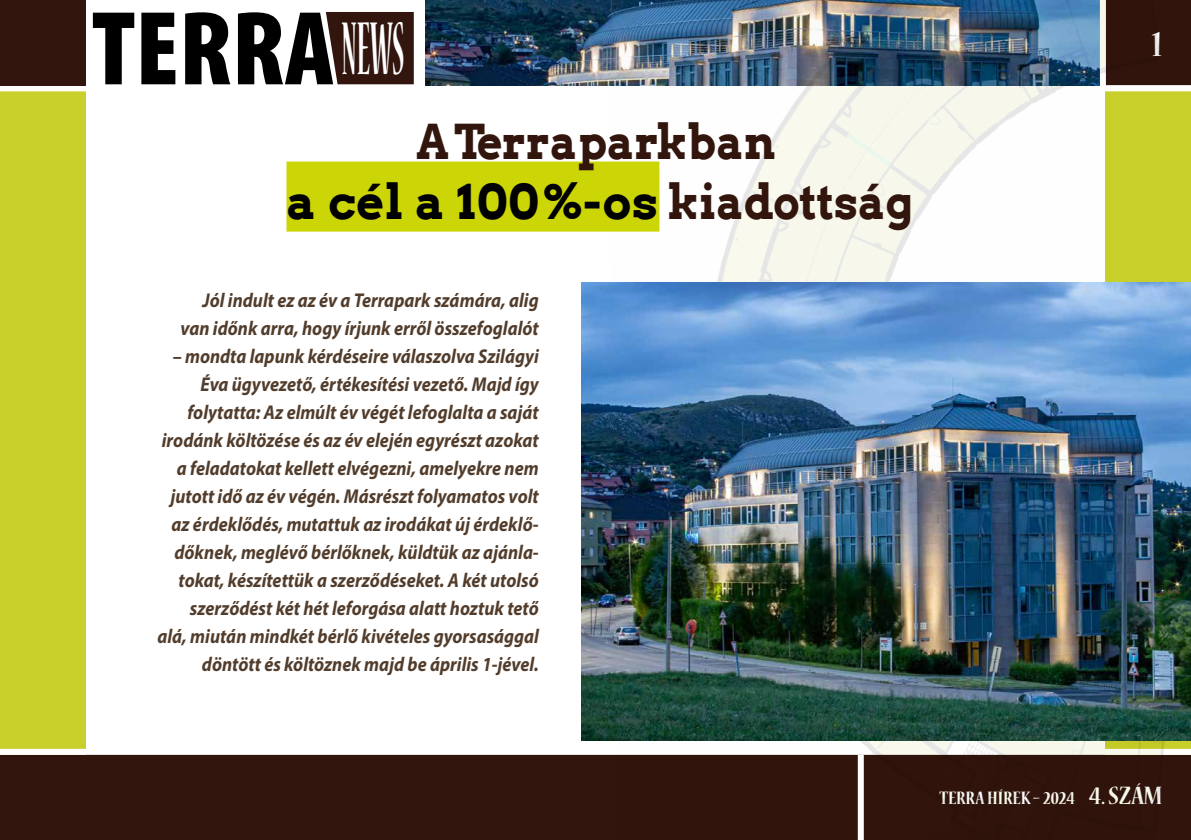
<style>
.page{position:relative;width:1191px;height:840px;background:#fff}
.page>*{position:absolute;margin:0;border:0;box-sizing:border-box;transform-origin:0 0}
.t1{font:900 condensed 106.2px "Myriad Pro";color:#000}
.t2{font:700 48px/60px "Arvo";color:#32150d;text-align:center;scale:.92 1}
.t3{font:700 condensed 40px "Nueva Std";color:#fff}
.t4{font:italic 700 20px/28px "Myriad Pro";color:#523d2c;text-align:right;scale:.9 1}
.t5{font:700 condensed 20px "Nueva Std";color:#fff}
.s1{font-family:"Nueva Std";font-weight:700;font-size:83.4px;color:#fff}
.s2{color:#000}
.s3{font-size:28px}
</style>
<div class="page">
<div style="left:0;top:754px;width:1191px;height:85px;background:#32150d"></div>
<div style="left:0;top:85px;width:85px;height:669px;background:#c9d02c"></div>
<div style="left:0;top:748px;width:1191px;height:6px;background:#fff"></div>
<div style="left:0;top:85px;width:1191px;height:6px;background:#fff"></div>
<div style="left:0;top:0;width:85px;height:85px;background:#32150d"></div>
<img style="left:425px;top:0;width:182px;height:85px">
<svg style="left:326px;top:12px;width:88px;height:72px;background:#3f241d"></svg>
<img style="left:607px;top:0;width:584px;height:839px">
<div style="left:286px;top:161px;width:373px;height:70px;background:#ccd606"></div>
<img style="left:581px;top:282px;width:610px;height:458px">
<h1 class="t1" style="left:92px;top:-10px;width:314px">TERRA<span class="s1">NEWS</span></h1>
<h2 class="t2" style="left:286px;top:111px;width:683px">A Terraparkban<br><span class="s2">a cél a 100%-os</span> kiadottság</h2>
<p class="t4" style="left:181px;top:285px;width:399px">Jól indult ez az év a Terrapark számára, alig van időnk arra, hogy írjunk erről összefoglalót</p>
<p class="t4" style="left:158px;top:341px;width:425px">– mondta lapunk kérdéseire válaszolva Szilágyi Éva ügyvezető, értékesítési vezető. Majd így folytatta: Az elmúlt év végét lefoglalta a saját irodánk költözése és az év elején egyrészt azokat a feladatokat kellett elvégezni, amelyekre nem jutott idő az év végén. Másrészt folyamatos volt az érdeklődés, mutattuk az irodákat új érdeklő&shy;dőknek, meglévő bérlőknek, küldtük az ajánla&shy;tokat, készítettük a szerződéseket. A két utolsó szerződést két hét leforgása alatt hoztuk tető alá, miután mindkét bérlő kivételes gyorsasággal döntött és költöznek majd be április 1-jével.</p>
<h3 class="t3" style="left:1151px;top:25px;width:12px">1</h3>
<p class="t5" style="left:939px;top:789px;width:225px">TERRA HÍREK – 2024 <span class="s3">4. SZÁM</span></p>
</div>
